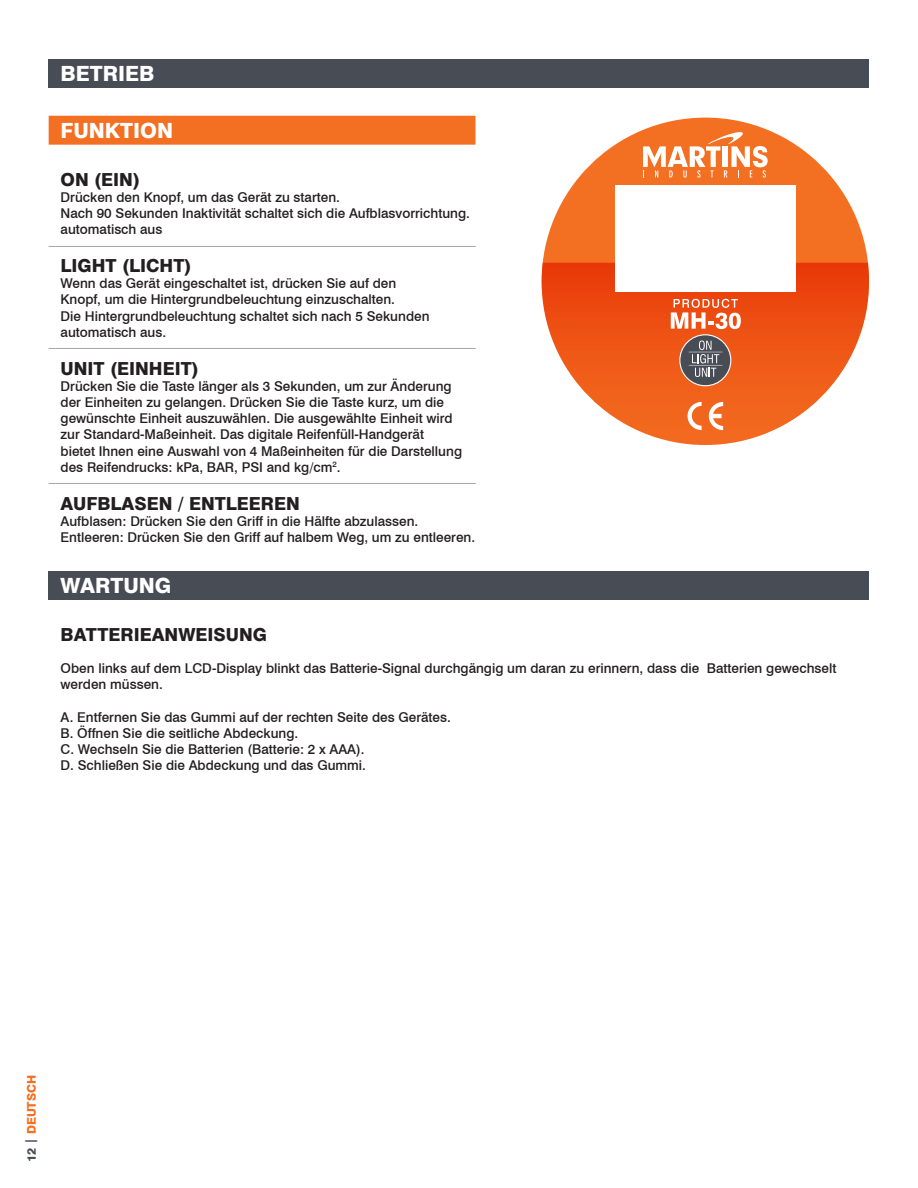
<style>
.page{position:relative;width:918px;height:1188px;background:#fff}
.page>*{position:absolute;margin:0;border:0;box-sizing:border-box;transform-origin:0 0}
.t1{font:800 21px "Swiss 721 BT";color:#fff}
.t2{font:800 18px "Swiss 721 BT";color:#231f20}
.t3{font:500 13.5px/16.2px "Swiss 721 BT";color:#231f20}
.t4{font:800 12px "Swiss 721 BT";color:#f36f21}
.s1{color:#474c55}
</style>
<div class="page">
<div style="left:49px;top:116px;width:426px;height:29px;background:#f36f21"></div>
<div style="left:49px;top:59px;width:426px;height:29px;background:#474c55"></div>
<div style="left:475px;top:59px;width:394px;height:29px;background:#474c55"></div>
<div style="left:49px;top:571px;width:426px;height:29px;background:#474c55"></div>
<div style="left:475px;top:571px;width:394px;height:29px;background:#474c55"></div>
<svg style="left:542px;top:118px;width:326px;height:145px;fill:#f37023"></svg>
<svg style="left:542px;top:263px;width:327px;height:182px"></svg>
<div style="left:680px;top:335px;width:51px;height:51px;background:#484c55;border-radius:50%"></div>
<svg style="left:671px;top:299px;width:70px;height:30px"></svg>
<svg style="left:643px;top:131px;width:125px;height:47px"></svg>
<svg style="left:688px;top:402px;width:14px;height:28px"></svg>
<svg style="left:709px;top:402px;width:14px;height:28px"></svg>
<div style="left:679px;top:334px;width:52px;height:52px;border:1px solid #fff;border-radius:50%"></div>
<svg style="left:692px;top:340px;width:27px;height:37px"></svg>
<hr style="left:689px;top:352px;width:33px;height:1px;background:#a3a6a9">
<hr style="left:689px;top:365px;width:33px;height:1px;background:#a3a6a9">
<div style="left:615px;top:186px;width:181px;height:106px;background:#fff"></div>
<hr style="left:49px;top:246px;width:427px;height:1px;background:#a3a7a9">
<hr style="left:49px;top:348px;width:427px;height:1px;background:#a3a7a9">
<hr style="left:49px;top:483px;width:427px;height:1px;background:#a3a7a9">
<h1 class="t1" style="left:61px;top:61px;width:96px">BETRIEB</h1>
<h1 class="t1" style="left:61px;top:118px;width:114px">FUNKTION</h1>
<h2 class="t2" style="left:61px;top:168px;width:81px">ON (EIN)</h2>
<p class="t3" style="left:61px;top:189px;width:411px">Drücken den Knopf, um das Gerät zu starten.<br>Nach 90 Sekunden Inaktivität schaltet sich die Aufblasvorrichtung. automatisch aus</p>
<h2 class="t2" style="left:61px;top:255px;width:132px">LIGHT (LICHT)</h2>
<p class="t3" style="left:61px;top:275px;width:370px">Wenn das Gerät eingeschaltet ist, drücken Sie auf den Knopf, um die Hintergrundbeleuchtung einzuschalten.<br>Die Hintergrundbeleuchtung schaltet sich nach 5 Sekunden automatisch aus.</p>
<h2 class="t2" style="left:61px;top:357px;width:140px">UNIT (EINHEIT)</h2>
<p class="t3" style="left:61px;top:378px;width:403px">Drücken Sie die Taste länger als 3 Sekunden, um zur Änderung der Einheiten zu gelangen. Drücken Sie die Taste kurz, um die gewünschte Einheit auszuwählen. Die ausgewählte Einheit wird zur Standard-Maßeinheit. Das digitale Reifenfüll-Handgerät<br>bietet Ihnen eine Auswahl von 4 Maßeinheiten für die Darstellung des Reifendrucks: kPa, BAR, PSI and kg/cm<sup>2</sup>.</p>
<h2 class="t2" style="left:61px;top:492px;width:241px">AUFBLASEN / ENTLEEREN</h2>
<p class="t3" style="left:61px;top:513px;width:416px">Aufblasen: Drücken Sie den Griff in die Hälfte abzulassen.<br>Entleeren: Drücken Sie den Griff auf halbem Weg, um zu entleeren.</p>
<h1 class="t1" style="left:61px;top:573px;width:113px">WARTUNG</h1>
<h2 class="t2" style="left:61px;top:623px;width:208px">BATTERIEANWEISUNG</h2>
<p class="t3" style="left:61px;top:660px;width:777px">Oben links auf dem LCD-Display blinkt das Batterie-Signal durchgängig um daran zu erinnern, dass die Batterien gewechselt werden müssen.</p>
<p class="t3" style="left:61px;top:709px;width:392px">A. Entfernen Sie das Gummi auf der rechten Seite des Gerätes.<br>B. Öffnen Sie die seitliche Abdeckung.<br>C. Wechseln Sie die Batterien (Batterie: 2 x AAA).<br>D. Schließen Sie die Abdeckung und das Gummi.</p>
<p class="t4" style="left:24px;top:1162px;width:88px;rotate:-90deg"><span class="s1">12 |</span> DEUTSCH</p>
</div>
